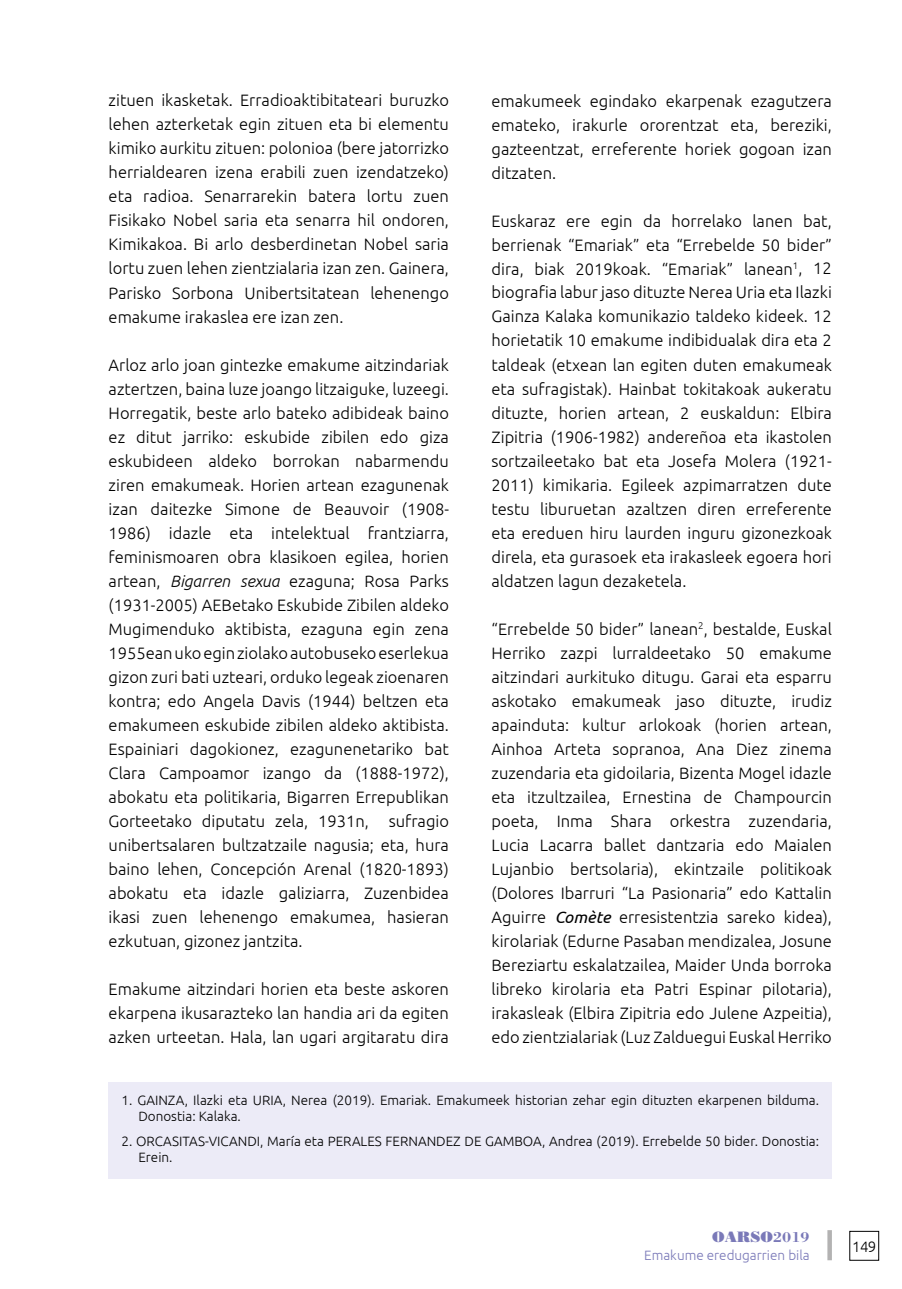
<style>
.page{position:relative;width:902px;height:1289px;background:#fff}
.page>*{position:absolute;margin:0;border:0;box-sizing:border-box;transform-origin:0 0}
.t1{font:300 16.5px/24px "Ubuntu";color:#000;text-align:justify}
.t2{font:15px "Bodoni Poster";color:#7a79b8}
.t3{font:300 15px "Ubuntu";color:#000}
.t4{font:300 13.5px/16.2px "Ubuntu";color:#000}
.t5{font:300 13.5px "Ubuntu";color:#7a79b8}
.s1{font-style:italic}
.s2{font-weight:400;font-style:italic}
.s3{font-family:"Bodoni";font-weight:700}
</style>
<div class="page">
<div style="left:109px;top:1081px;width:722px;height:97px;background:#ecebf7"></div>
<svg style="left:827px;top:1230px;width:4px;height:30px"></svg>
<p class="t1" style="left:109px;top:88px;width:342px">zituen ikasketak. Erradioaktibitateari buruzko lehen azterketak egin zituen eta bi elementu kimiko aurkitu zituen: polonioa (bere jatorrizko herrialdearen izena erabili zuen izendatzeko) eta radioa. Senarrarekin batera lortu zuen Fisikako Nobel saria eta senarra hil ondoren, Kimikakoa. Bi arlo desberdinetan Nobel saria lortu zuen lehen zientzialaria izan zen. Gainera, Parisko Sorbona Unibertsitatean lehenengo emakume irakaslea ere izan zen.</p>
<p class="t1" style="left:109px;top:352px;width:342px">Arloz arlo joan gintezke emakume aitzindariak aztertzen, baina luze joango litzaiguke, luzeegi.<br>Horregatik, beste arlo bateko adibideak baino ez ditut jarriko: eskubide zibilen edo giza eskubideen aldeko borrokan nabarmendu ziren emakumeak. Horien artean ezagunenak izan daitezke Simone de Beauvoir (1908- 1986) idazle eta intelektual frantziarra, feminismoaren obra klasikoen egilea, horien artean, <span class="s1">Bigarren sexua</span> ezaguna; Rosa Parks (1931-2005) AEBetako Eskubide Zibilen aldeko Mugimenduko aktibista, ezaguna egin zena 1955ean uko egin ziolako autobuseko eserlekua gizon zuri bati uzteari, orduko legeak zioenaren kontra; edo Angela Davis (1944) beltzen eta emakumeen eskubide zibilen aldeko aktibista.<br>Espainiari dagokionez, ezagunenetariko bat Clara Campoamor izango da (1888-1972), abokatu eta politikaria, Bigarren Errepublikan Gorteetako diputatu zela, 1931n, sufragio unibertsalaren bultzatzaile nagusia; eta, hura baino lehen, Concepción Arenal (1820-1893) abokatu eta idazle galiziarra, Zuzenbidea ikasi zuen lehenengo emakumea, hasieran ezkutuan, gizonez jantzita.</p>
<p class="t1" style="left:109px;top:976px;width:342px">Emakume aitzindari horien eta beste askoren ekarpena ikusarazteko lan handia ari da egiten azken urteetan. Hala, lan ugari argitaratu dira</p>
<p class="t1" style="left:491px;top:88px;width:342px">emakumeek egindako ekarpenak ezagutzera emateko, irakurle ororentzat eta, bereziki, gazteentzat, erreferente horiek gogoan izan ditzaten.</p>
<p class="t1" style="left:491px;top:208px;width:342px">Euskaraz ere egin da horrelako lanen bat, berrienak “Emariak” eta “Errebelde 50 bider” dira, biak 2019koak. “Emariak” lanean<sup>1</sup>, 12 biografia labur jaso dituzte Nerea Uria eta Ilazki Gainza Kalaka komunikazio taldeko kideek. 12 horietatik 10 emakume indibidualak dira eta 2 taldeak (etxean lan egiten duten emakumeak eta sufragistak). Hainbat tokitakoak aukeratu dituzte, horien artean, 2 euskaldun: Elbira Zipitria (1906-1982) andereñoa eta ikastolen sortzaileetako bat eta Josefa Molera (1921- 2011) kimikaria. Egileek azpimarratzen dute testu liburuetan azaltzen diren erreferente eta ereduen hiru laurden inguru gizonezkoak direla, eta gurasoek eta irakasleek egoera hori aldatzen lagun dezaketela.</p>
<p class="t1" style="left:491px;top:616px;width:342px">“Errebelde 50 bider” lanean<sup>2</sup>, bestalde, Euskal Herriko zazpi lurraldeetako 50 emakume aitzindari aurkituko ditugu. Garai eta esparru askotako emakumeak jaso dituzte, irudiz apainduta: kultur arlokoak (horien artean, Ainhoa Arteta sopranoa, Ana Diez zinema zuzendaria eta gidoilaria, Bizenta Mogel idazle eta itzultzailea, Ernestina de Champourcin poeta, Inma Shara orkestra zuzendaria, Lucia Lacarra ballet dantzaria edo Maialen Lujanbio bertsolaria), ekintzaile politikoak (Dolores Ibarruri “La Pasionaria” edo Kattalin Aguirre <span class="s2">Comète</span> erresistentzia sareko kidea), kirolariak (Edurne Pasaban mendizalea, Josune Bereziartu eskalatzailea, Maider Unda borroka libreko kirolaria eta Patri Espinar pilotaria), irakasleak (Elbira Zipitria edo Julene Azpeitia), edo zientzialariak (Luz Zalduegui Euskal Herriko</p>
<p class="t4" style="left:138px;top:1091px;width:682px;text-indent:-17px">1. GAINZA, Ilazki eta URIA, Nerea (2019). Emariak. Emakumeek historian zehar egin dituzten ekarpenen bilduma.<br>Donostia: Kalaka.</p>
<p class="t4" style="left:138px;top:1132px;width:682px;text-indent:-17px">2. ORCASITAS-VICANDI, María eta PERALES FERNANDEZ DE GAMBOA, Andrea (2019). Errebelde 50 bider. Donostia:<br>Erein.</p>
<p class="t2" style="left:712px;top:1227px;width:99px">OARSO<span class="s3">2019</span></p>
<p class="t5" style="left:644px;top:1247px;width:167px">Emakume eredugarrien bila</p>
<p class="t3" style="left:852px;top:1237px;width:25px">149</p>
</div>
